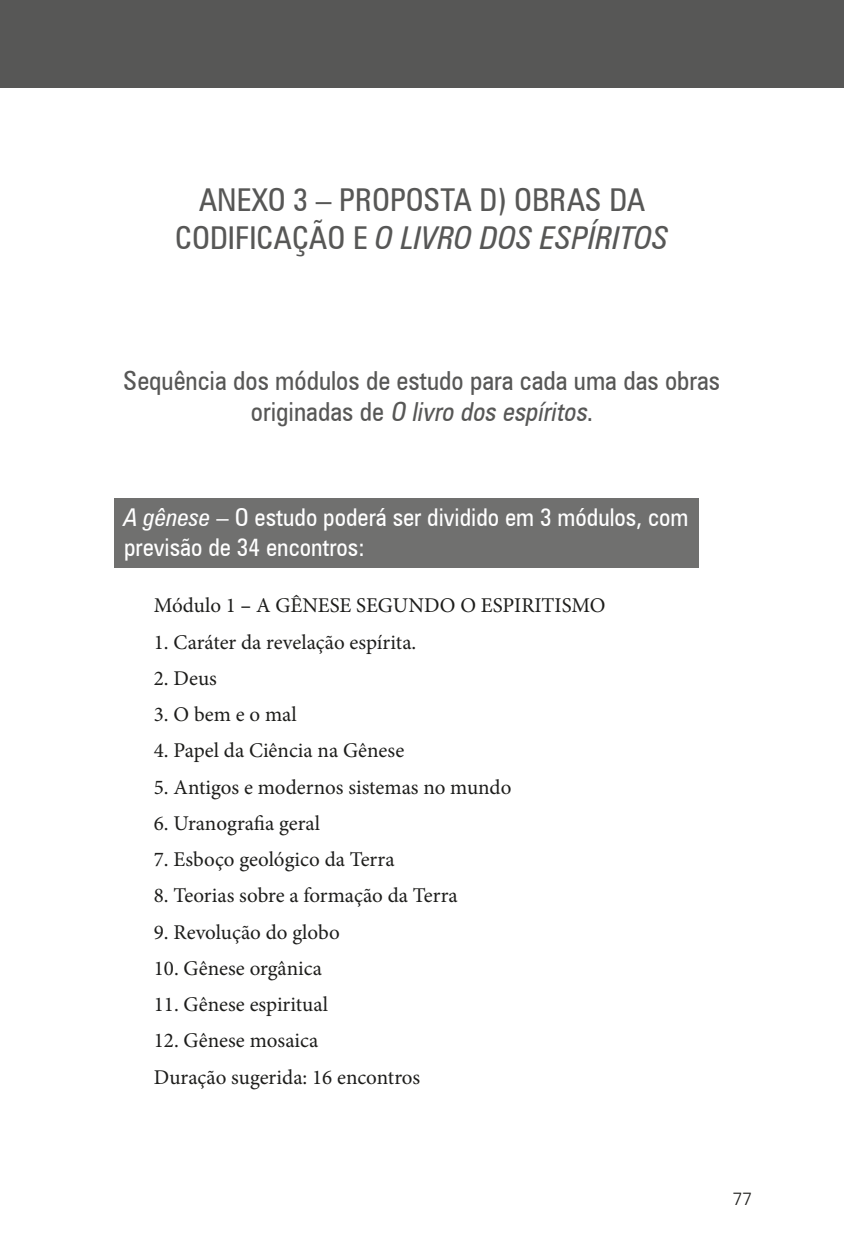
<style>
.page{position:relative;width:844px;height:1241px;background:#fff}
.page>*{position:absolute;margin:0;border:0;box-sizing:border-box;transform-origin:0 0}
.t1{font:condensed 31.5px/37.8px "Zurich BT";color:#575756;text-align:center}
.t2{font:condensed 26.25px/31.5px "Zurich BT";color:#575756;text-align:center}
.t3{font:condensed 24.5px/29.4px "Zurich BT";color:#fff}
.t4{font:21px/36.2px "Minion Pro";color:#1d1d1b}
.t5{font:21px "Minion Pro";letter-spacing:.065em;color:#1d1d1b}
.t6{font:300 17.5px "Zurich BT";color:#1d1d1b}
.s1{font-style:italic}
.s2{font-weight:600}
</style>
<div class="page">
<div style="left:0;top:0;width:843px;height:88px;background:#575756"></div>
<div style="left:114px;top:498px;width:584px;height:69px;background:#70706f"></div>
<h1 class="t1" style="left:175px;top:181px;width:495px">ANEXO 3 – PROPOSTA D) OBRAS DA<br>CODIFICAÇÃO E <span class="s1">O LIVRO DOS ESPÍRITOS</span></h1>
<p class="t2" style="left:123px;top:364px;width:598px">Sequência dos módulos de estudo para cada uma das obras o r i g i n a d a s d e <span class="s1">O livro dos espíritos</span>.</p>
<p class="t3" style="left:124px;top:502px;width:565px"><span class="s1">A gênese</span> – O estudo poderá ser dividido em 3 módulos, com previsão de 34 encontros:</p>
<p class="t4" style="left:154px;top:587px;width:453px">Módulo 1 <span class="s2">–</span> A GÊNESE SEGUNDO O ESPIRITISMO</p>
<p class="t4" style="left:154px;top:624px;width:264px">1. Caráter da revelação espírita.</p>
<p class="t4" style="left:154px;top:660px;width:64px">2. Deus</p>
<p class="t4" style="left:154px;top:696px;width:144px">3. O bem e o mal</p>
<p class="t4" style="left:154px;top:732px;width:252px">4. Papel da Ciência na Gênese</p>
<p class="t4" style="left:154px;top:768px;width:359px">5. Antigos e modernos sistemas no mundo</p>
<p class="t5" style="left:154px;top:809px;width:168px">6. Uranografia geral</p>
<p class="t4" style="left:154px;top:841px;width:239px">7. Esboço geológico da Terra</p>
<p class="t4" style="left:154px;top:877px;width:302px">8. Teorias sobre a formação da Terra</p>
<p class="t4" style="left:154px;top:913px;width:187px">9. Revolução do globo</p>
<p class="t4" style="left:154px;top:950px;width:167px">10. Gênese orgânica</p>
<p class="t4" style="left:154px;top:986px;width:175px">11. Gênese espiritual</p>
<p class="t4" style="left:154px;top:1022px;width:268px">12. Gênese mosaica<br>Duração sugerida: 16 encontros</p>
<p class="t6" style="left:732px;top:1188px;width:21px">77</p>
</div>
